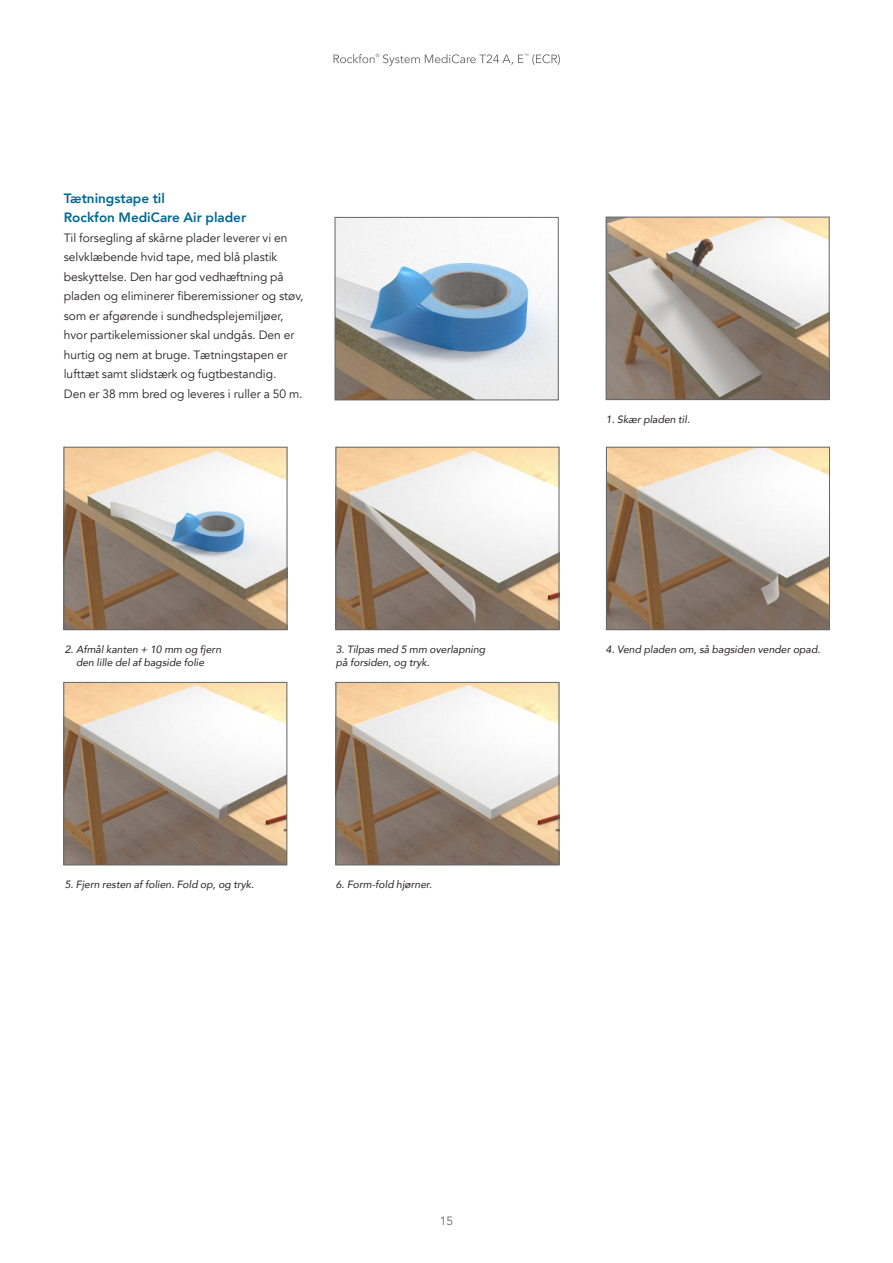
<style>
.page{position:relative;width:893px;height:1263px;background:#fff}
.page>*{position:absolute;margin:0;border:0;box-sizing:border-box;transform-origin:0 0}
.t1{font:800 13.5px/19.5px "Avenir";color:#006893}
.t2{font:12px/19.5px "Avenir";color:#231f20}
.t3{font:12px "Avenir";color:#636466}
.t4{font:italic 10.5px/12.6px "Avenir";color:#231f20;text-align:center}
</style>
<div class="page">
<svg style="left:334px;top:54px;width:226px;height:12px"></svg>
<img style="left:338px;top:449px;width:219px;height:179px">
<div style="left:336px;top:447px;width:223px;height:183px;border:1px solid #636466"></div>
<img style="left:338px;top:684px;width:219px;height:179px">
<div style="left:336px;top:682px;width:223px;height:183px;border:1px solid #636466"></div>
<img style="left:66px;top:684px;width:219px;height:179px">
<div style="left:64px;top:682px;width:223px;height:183px;border:1px solid #636466"></div>
<img style="left:66px;top:449px;width:219px;height:179px">
<div style="left:64px;top:447px;width:223px;height:183px;border:1px solid #636466"></div>
<img style="left:608px;top:219px;width:219px;height:179px">
<div style="left:606px;top:217px;width:223px;height:183px;border:1px solid #636466"></div>
<img style="left:608px;top:449px;width:220px;height:179px">
<div style="left:606px;top:447px;width:224px;height:183px;border:1px solid #636466"></div>
<img style="left:337px;top:219px;width:219px;height:179px">
<div style="left:335px;top:217px;width:223px;height:183px;border:1px solid #636466"></div>
<p class="t1" style="left:64px;top:188px;width:184px">Tætningstape til<br>Rockfon MediCare Air plader</p>
<p class="t2" style="left:64px;top:228px;width:241px">Til forsegling af skårne plader leverer vi en selvklæbende hvid tape, med blå plastik beskyttelse. Den har god vedhæftning på pladen og eliminerer fiberemissioner og støv, som er afgørende i sundhedsplejemiljøer, hvor partikelemissioner skal undgås. Den er hurtig og nem at bruge. Tætningstapen er lufttæt samt slidstærk og fugtbestandig.<br>Den er 38 mm bred og leveres i ruller a 50 m.</p>
<p class="t4" style="left:606px;top:413px;width:85px">1. Skær pladen til.</p>
<p class="t4" style="left:65px;top:643px;width:158px">2. Afmål kanten + 10 mm og fjern den lille del af bagside folie</p>
<p class="t4" style="left:336px;top:643px;width:151px;text-align:left">3. Tilpas med 5 mm overlapning på forsiden, og tryk.</p>
<p class="t4" style="left:606px;top:643px;width:216px">4. Vend pladen om, så bagsiden vender opad.</p>
<p class="t4" style="left:65px;top:878px;width:191px">5. Fjern resten af folien. Fold op, og tryk.</p>
<p class="t4" style="left:336px;top:878px;width:98px">6. Form-fold hjørner.</p>
<p class="t3" style="left:440px;top:1213px;width:15px">15</p>
</div>
